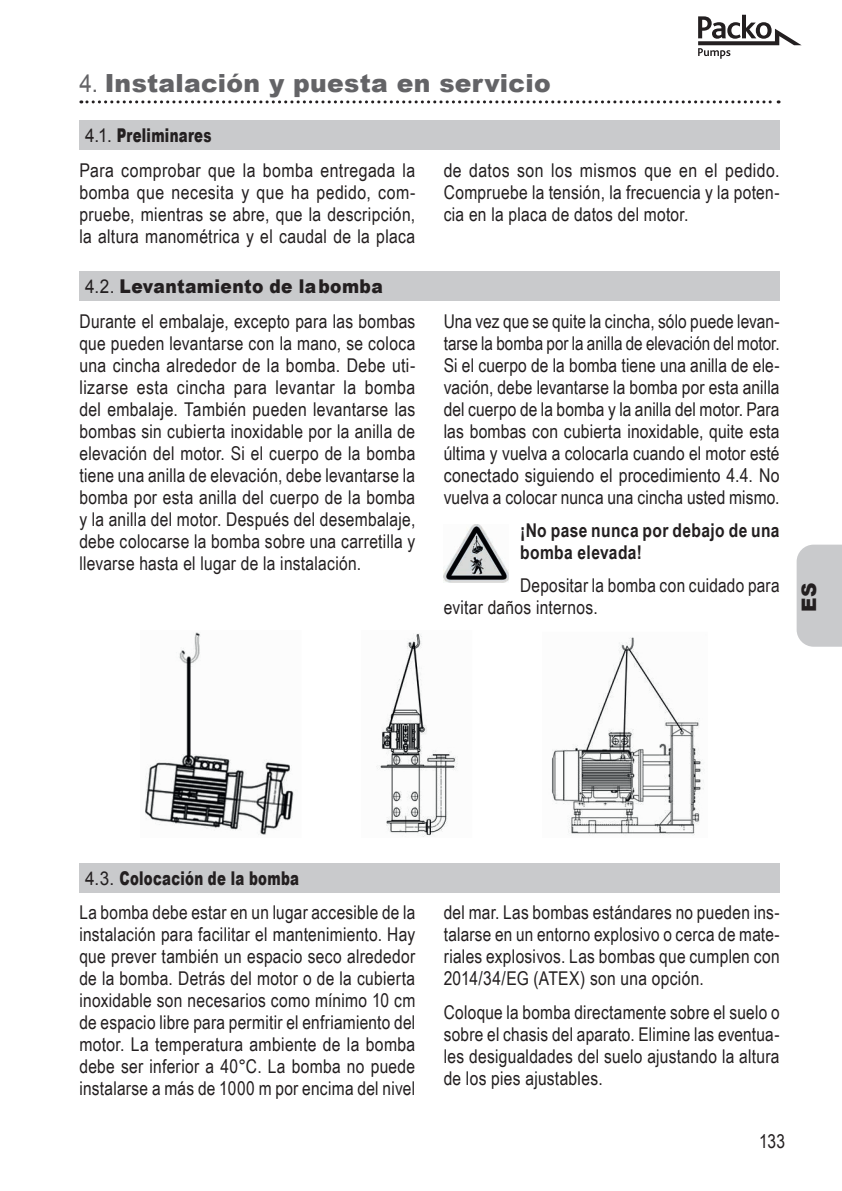
<style>
.page{position:relative;width:842px;height:1191px;background:#fff}
.page>*{position:absolute;margin:0;border:0;box-sizing:border-box;transform-origin:0 0}
.t1{font:900 25px "Arial";letter-spacing:.015em;color:#636366}
.t2{font:900 20px "Arial";color:#231f20}
.t3{font:19px/22px "Arial Narrow";letter-spacing:.015em;color:#231f20;text-align:justify}
.t4{font:900 19px "Arial";letter-spacing:.025em;color:#231f20;scale:.7 1}
.t5{font:700 19px/22px "Arial Narrow";letter-spacing:.02em;color:#231f20}
.t6{font:900 19px "Arial";letter-spacing:.025em;color:#231f20;scale:.9 1}
.s1{font-weight:400}
</style>
<div class="page">
<svg style="left:698px;top:15px;width:104px;height:44px"></svg>
<div style="left:797px;top:544px;width:45px;height:102px;background:#c9cacc"></div>
<svg style="left:81px;top:100px;width:698px;height:3px"></svg>
<div style="left:79px;top:120px;width:701px;height:30px;background:#c9cacc"></div>
<div style="left:79px;top:271px;width:701px;height:29px;background:#c9cacc"></div>
<img style="left:444px;top:524px;width:65px;height:58px">
<img style="left:145px;top:632px;width:559px;height:205px">
<div style="left:79px;top:863px;width:701px;height:29px;background:#c9cacc"></div>
<h1 class="t1" style="left:79px;top:65px;width:473px"><span class="s1">4.</span> Instalación y puesta en servicio</h1>
<p class="t4" style="left:85px;top:122px;width:182px"><span class="s1">4.1.</span> Preliminares</p>
<p class="t3" style="left:79px;top:158px;width:337px">Para comprobar que la bomba entregada la bomba que necesita y que ha pedido, com&shy;pruebe, mientras se abre, que la descripción, la altura manométrica y el caudal de la placa</p>
<p class="t3" style="left:444px;top:158px;width:337px">de datos son los mismos que en el pedido.<br>Compruebe la tensión, la frecuencia y la poten&shy;cia en la placa de datos del motor.</p>
<p class="t6" style="left:85px;top:272px;width:332px"><span class="s1">4.2.</span> Levantamiento de la bomba</p>
<p class="t3" style="left:79px;top:309px;width:337px">Durante el embalaje, excepto para las bombas que pueden levantarse con la mano, se coloca una cincha alrededor de la bomba. Debe uti&shy;lizarse esta cincha para levantar la bomba del embalaje. También pueden levantarse las bombas sin cubierta inoxidable por la anilla de elevación del motor. Si el cuerpo de la bomba tiene una anilla de elevación, debe levantarse la bomba por esta anilla del cuerpo de la bomba y la anilla del motor. Después del desembalaje, debe colocarse la bomba sobre una carretilla y llevarse hasta el lugar de la instalación.</p>
<p class="t3" style="left:444px;top:309px;width:337px">Una vez que se quite la cincha, sólo puede levan&shy;tarse la bomba por la anilla de elevación del motor.<br>Si el cuerpo de la bomba tiene una anilla de ele&shy;vación, debe levantarse la bomba por esta anilla del cuerpo de la bomba y la anilla del motor. Para las bombas con cubierta inoxidable, quite esta última y vuelva a colocarla cuando el motor esté conectado siguiendo el procedimiento 4.4. No vuelva a colocar nunca una cincha usted mismo.</p>
<p class="t5" style="left:520px;top:518px;width:261px">¡No pase nunca por debajo de una bomba elevada!</p>
<p class="t3" style="left:444px;top:574px;width:337px;text-indent:76px">Depositar la bomba con cuidado para evitar daños internos.</p>
<p class="t2" style="left:794px;top:612px;width:31px;rotate:-90deg">ES</p>
<p class="t4" style="left:85px;top:864px;width:307px"><span class="s1">4.3.</span> Colocación de la bomba</p>
<p class="t3" style="left:79px;top:901px;width:337px">La bomba debe estar en un lugar accesible de la instalación para facilitar el mantenimiento. Hay que prever también un espacio seco alrededor de la bomba. Detrás del motor o de la cubierta inoxidable son necesarios como mínimo 10 cm de espacio libre para permitir el enfriamiento del motor. La temperatura ambiente de la bomba debe ser inferior a 40°C. La bomba no puede instalarse a más de 1000 m por encima del nivel</p>
<p class="t3" style="left:444px;top:901px;width:337px">del mar. Las bombas estándares no pueden ins&shy;talarse en un entorno explosivo o cerca de mate&shy;riales explosivos. Las bombas que cumplen con 2014/34/EG (ATEX) son una opción.</p>
<p class="t3" style="left:444px;top:1000px;width:337px">Coloque la bomba directamente sobre el suelo o sobre el chasis del aparato. Elimine las eventua&shy;les desigualdades del suelo ajustando la altura de los pies ajustables.</p>
<p class="t3" style="left:759px;top:1130px;width:28px">133</p>
</div>
